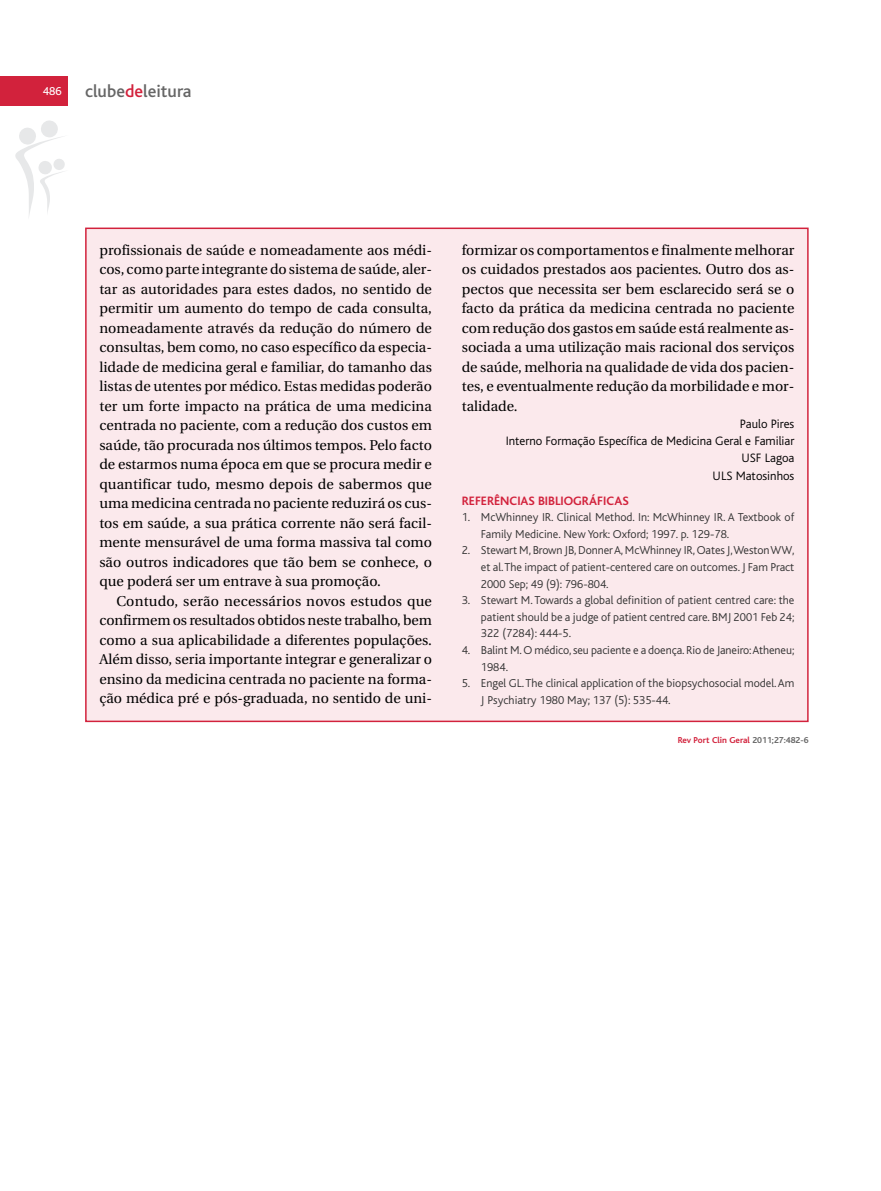
<style>
.page{position:relative;width:881px;height:1191px;background:#fff}
.page>*{position:absolute;margin:0;border:0;box-sizing:border-box;transform-origin:0 0}
.t1{font:500 18px "Bliss";color:#666}
.t2{font:14.25px/19.5px "Utopia";color:#000;text-align:justify}
.t3{font:300 12.75px/17.2px "Bliss";color:#000;text-align:right}
.t4{font:700 12.75px "Bliss";color:#d2223c}
.t5{font:300 12px/16.5px "Bliss";color:#333}
.t6{font:12px "Bliss";color:#fff}
.t7{font:700 9px "Bliss";color:#d2223c}
.s1{color:#d2223c}
.s2{color:#666}
</style>
<div class="page">
<svg style="left:15px;top:120px;width:50px;height:95px"></svg>
<div style="left:0;top:77px;width:68px;height:29px;background:#d2223c"></div>
<div style="left:87px;top:229px;width:719px;height:491px;background:#fbe9ec"></div>
<div style="left:85px;top:227px;width:723px;height:495px;border:2px solid #d2223c"></div>
<p class="t6" style="left:43px;top:87px;width:20px">486</p>
<p class="t1" style="left:85px;top:85px;width:108px">clube<span class="s1">de</span>leitura</p>
<p class="t2" style="left:99px;top:241px;width:334px">profissionais de saúde e nomeadamente aos médi&shy;cos, como parte integrante do sistema de saúde, aler&shy;tar as autoridades para estes dados, no sentido de permitir um aumento do tempo de cada consulta, nomeadamente através da redução do número de consultas, bem como, no caso específico da especia&shy;lidade de medicina geral e familiar, do tamanho das listas de utentes por médico. Estas medidas poderão ter um forte impacto na prática de uma medicina centrada no paciente, com a redução dos custos em saúde, tão procurada nos últimos tempos. Pelo facto de estarmos numa época em que se procura medir e quantificar tudo, mesmo depois de sabermos que uma medicina centrada no paciente reduzirá os cus&shy;tos em saúde, a sua prática corrente não será facil&shy;mente mensurável de uma forma massiva tal como são outros indicadores que tão bem se conhece, o que poderá ser um entrave à sua promoção.</p>
<p class="t2" style="left:99px;top:592px;width:334px;text-indent:17px">Contudo, serão necessários novos estudos que confirmem os resultados obtidos neste trabalho, bem como a sua aplicabilidade a diferentes populações.<br>Além disso, seria importante integrar e generalizar o ensino da medicina centrada no paciente na forma&shy;ção médica pré e pós-graduada, no sentido de uni-</p>
<p class="t2" style="left:461px;top:241px;width:334px">formizar os comportamentos e finalmente melhorar os cuidados prestados aos pacientes. Outro dos as&shy;pectos que necessita ser bem esclarecido será se o facto da prática da medicina centrada no paciente com redução dos gastos em saúde está realmente as&shy;sociada a uma utilização mais racional dos serviços de saúde, melhoria na qualidade de vida dos pacien&shy;tes, e eventualmente redução da morbilidade e mor&shy;talidade.</p>
<p class="t3" style="left:505px;top:416px;width:290px">Paulo Pires<br>Interno Formação Específica de Medicina Geral e Familiar<br>USF Lagoa<br>ULS Matosinhos</p>
<p class="t4" style="left:461px;top:496px;width:168px">REFERÊNCIAS BIBLIOGRÁFICAS</p>
<p class="t5" style="left:480px;top:510px;width:315px;text-indent:-19px">1. McWhinney IR. Clinical Method. In: McWhinney IR. A Textbook of<br>Family Medicine. New York: Oxford; 1997. p. 129-78.</p>
<p class="t5" style="left:480px;top:543px;width:315px;text-align:justify;text-indent:-19px">2. Stewart M, Brown JB, Donner A, McWhinney IR, Oates J, Weston WW, et al. The impact of patient-centered care on outcomes. J Fam Pract 2000 Sep; 49 (9): 796-804.</p>
<p class="t5" style="left:480px;top:593px;width:315px;text-align:justify;text-indent:-19px">3. Stewart M. Towards a global definition of patient centred care: the patient should be a judge of patient centred care. BMJ 2001 Feb 24; 322 (7284): 444-5.</p>
<p class="t5" style="left:480px;top:643px;width:315px;text-indent:-19px">4. Balint M. O médico, seu paciente e a doença. Rio de Janeiro: Atheneu;<br>1984.</p>
<p class="t5" style="left:480px;top:676px;width:315px;text-indent:-19px">5. Engel GL. The clinical application of the biopsychosocial model. Am<br>J Psychiatry 1980 May; 137 (5): 535-44.</p>
<p class="t7" style="left:677px;top:737px;width:132px">Rev Port Clin Geral <span class="s2">2011;27:482-6</span></p>
</div>
